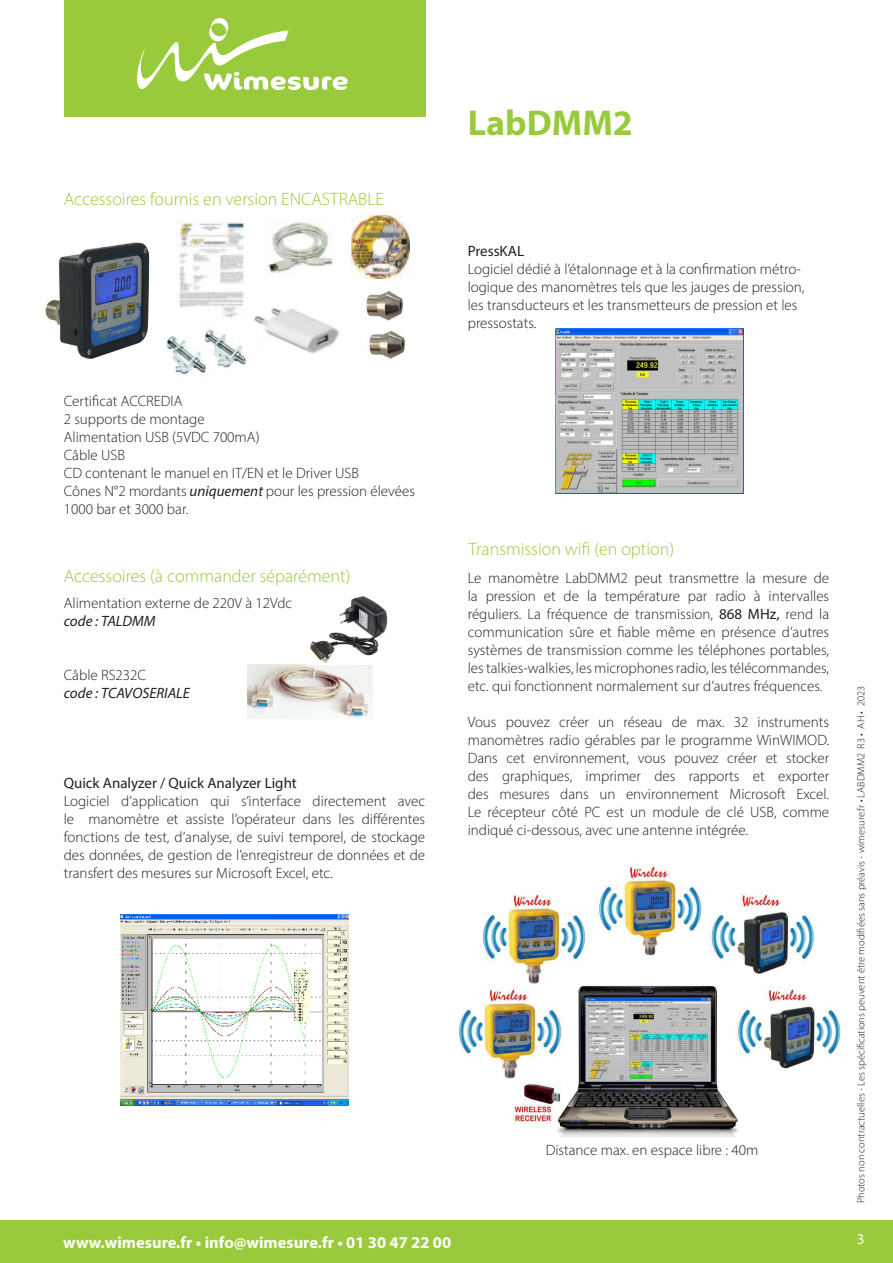
<style>
.page{position:relative;width:893px;height:1263px;background:#fff}
.page>*{position:absolute;margin:0;border:0;box-sizing:border-box;transform-origin:0 0}
.Titre{font:700 36px "Myriad Pro";color:#99ca3b}
.Titre_2{font:300 18px "Myriad Pro";color:#99ca3b}
.t1{font:700 16.5px "Myriad Pro";color:#fff}
.t2{font:300 15px/18px "Myriad Pro";color:#231f20;text-align:justify}
.t3{font:15px "Myriad Pro";color:#231f20}
.t4{font:italic 15px "Myriad Pro";color:#231f20}
.t5{font:15px "Myriad Pro";color:#fff}
.t6{font:300 10.5px "Myriad Pro";color:#231f20}
.s1{font-weight:400;font-style:italic}
.s2{font-weight:400}
</style>
<div class="page">
<div style="left:0;top:1220px;width:893px;height:43px;background:#99ca3b"></div>
<div style="left:64px;top:0;width:361px;height:117px;background:#99ca3b"></div>
<svg style="left:137px;top:18px;width:211px;height:72px"></svg>
<img style="left:254px;top:307px;width:86px;height:47px">
<img style="left:268px;top:222px;width:67px;height:54px">
<img style="left:247px;top:664px;width:125px;height:55px">
<img style="left:351px;top:216px;width:59px;height:62px">
<img style="left:366px;top:291px;width:37px;height:30px">
<img style="left:369px;top:330px;width:37px;height:29px">
<img style="left:176px;top:221px;width:70px;height:96px">
<img style="left:45px;top:242px;width:105px;height:117px">
<img style="left:165px;top:329px;width:81px;height:47px">
<img style="left:310px;top:596px;width:78px;height:67px">
<img style="left:120px;top:914px;width:229px;height:192px">
<img style="left:555px;top:329px;width:189px;height:164px">
<img style="left:459px;top:865px;width:382px;height:271px">
<p class="Titre_2" style="left:64px;top:188px;width:322px">Accessoires fournis en version ENCASTRABLE</p>
<p class="t2" style="left:64px;top:391px;width:120px">Certificat ACCREDIA</p>
<p class="t2" style="left:64px;top:409px;width:142px">2 supports de montage</p>
<p class="t2" style="left:64px;top:427px;width:197px">Alimentation USB (5VDC 700mA)</p>
<p class="t2" style="left:64px;top:445px;width:63px">Câble USB</p>
<p class="t2" style="left:64px;top:463px;width:297px">CD contenant le manuel en IT/EN et le Driver USB</p>
<p class="t2" style="left:64px;top:481px;width:353px">Cônes N°2 mordants <span class="s1">uniquement</span> pour les pression élevées<br>1000 bar et 3000 bar.</p>
<p class="Titre_2" style="left:64px;top:565px;width:288px">Accessoires (à commander séparément)</p>
<p class="t2" style="left:64px;top:593px;width:230px">Alimentation externe de 220V à 12Vdc</p>
<p class="t4" style="left:64px;top:611px;width:93px">code : TALDMM</p>
<p class="t2" style="left:64px;top:665px;width:84px">Câble RS232C</p>
<p class="t4" style="left:64px;top:683px;width:128px">code : TCAVOSERIALE</p>
<p class="t3" style="left:64px;top:773px;width:235px">Quick Analyzer / Quick Analyzer Light</p>
<p class="t2" style="left:64px;top:791px;width:363px">Logiciel d’application qui s’interface directement avec le manomètre et assiste l’opérateur dans les différentes fonctions de test, d’analyse, de suivi temporel, de stockage des données, de gestion de l’enregistreur de données et de transfert des mesures sur Microsoft Excel, etc.</p>
<p class="Titre" style="left:468px;top:100px;width:167px">LabDMM2</p>
<p class="t3" style="left:468px;top:242px;width:58px">PressKAL</p>
<p class="t2" style="left:468px;top:260px;width:338px;text-align:left">Logiciel dédié à l’étalonnage et à la confirmation métro&shy;logique des manomètres tels que les jauges de pression, les transducteurs et les transmetteurs de pression et les pressostats.</p>
<p class="Titre_2" style="left:469px;top:538px;width:207px">Transmission wifi (en option)</p>
<p class="t2" style="left:468px;top:568px;width:363px">Le manomètre LabDMM2 peut transmettre la mesure de la pression et de la température par radio à intervalles réguliers. La fréquence de transmission, <span class="s2">868 MHz,</span> rend la communication sûre et fiable même en présence d’autres systèmes de transmission comme les téléphones portables, les talkies-walkies, les microphones radio, les télécommandes, etc. qui fonctionnent normalement sur d’autres fréquences.</p>
<p class="t2" style="left:468px;top:712px;width:363px">Vous pouvez créer un réseau de max. 32 instruments manomètres radio gérables par le programme WinWIMOD.<br>Dans cet environnement, vous pouvez créer et stocker des graphiques, imprimer des rapports et exporter des mesures dans un environnement Microsoft Excel.<br>Le récepteur côté PC est un module de clé USB, comme indiqué ci-dessous, avec une antenne intégrée.</p>
<p class="t1" style="left:63px;top:1231px;width:389px">www.wimesure.fr • info@wimesure.fr • 01 30 47 22 00</p>
<p class="t2" style="left:546px;top:1141px;width:214px">Distance max. en espace libre : 40m</p>
<p class="t6" style="left:855px;top:1203px;width:519px;rotate:-90deg">Photos non contractuelles - Les spécifications peuvent être modifiées sans préavis - wimesure.fr • LABDMM2 R3 • AH • 2023</p>
<p class="t5" style="left:857px;top:1230px;width:9px">3</p>
</div>
